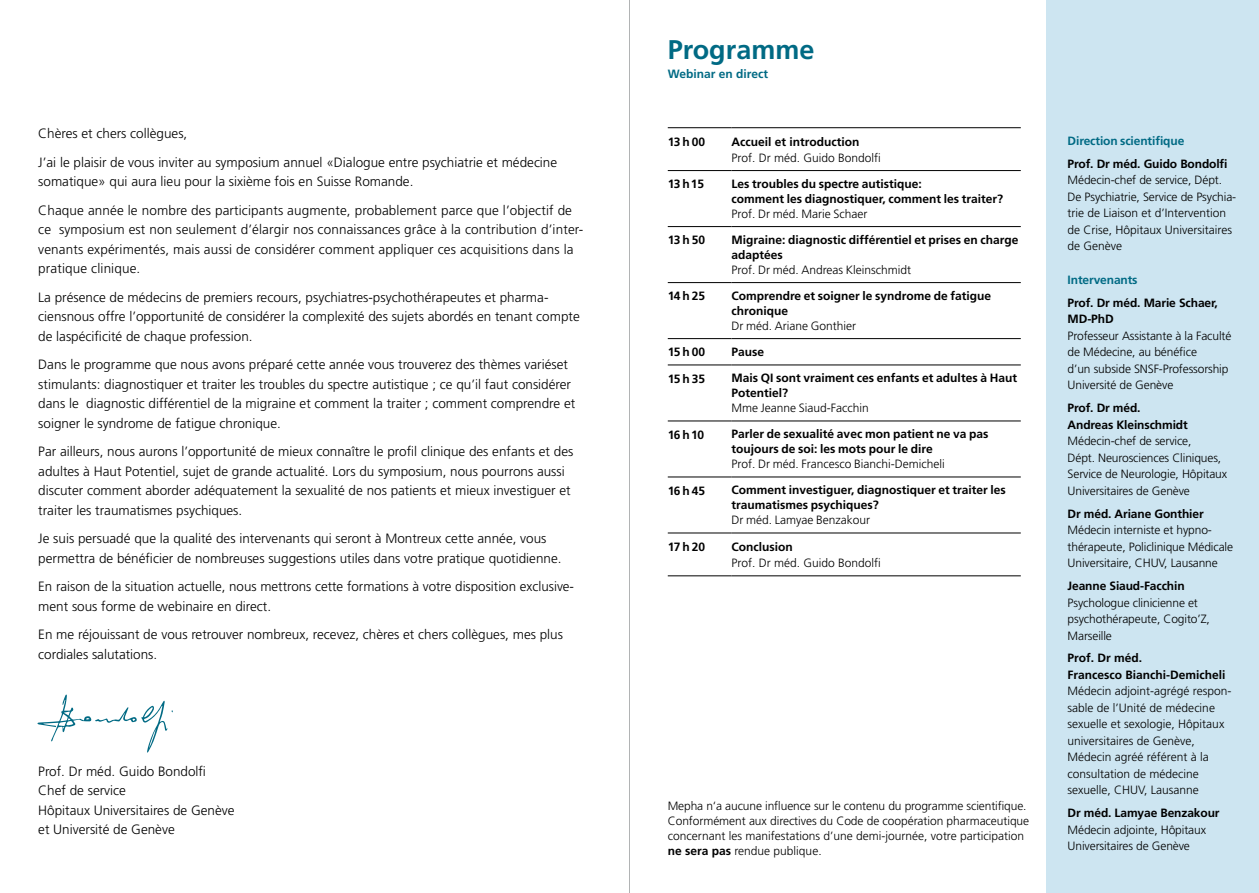
<style>
.page{position:relative;width:1259px;height:893px;background:#fff}
.page>*{position:absolute;margin:0;border:0;box-sizing:border-box;transform-origin:0 0}
.t1{font:700 27px "Frutiger";color:#006a84}
.t2{font:300 13.5px/19.5px "Frutiger";color:#000}
.t3{font:300 12px/16.5px "Frutiger";letter-spacing:-.005em;color:#000}
.t4{font:700 12px/15px "Frutiger";color:#000}
.t5{font:700 12px "Frutiger";letter-spacing:-.01em;color:#006a84}
.s1{font-weight:700}
</style>
<div class="page">
<div style="left:1046px;top:0;width:213px;height:893px;background:#cde5f1"></div>
<hr style="left:668px;top:127px;width:63px;height:1px;background:#000">
<hr style="left:731px;top:127px;width:289px;height:1px;background:#000">
<hr style="left:668px;top:170px;width:63px;height:1px;background:#000">
<hr style="left:731px;top:170px;width:289px;height:1px;background:#000">
<hr style="left:668px;top:226px;width:63px;height:1px;background:#000">
<hr style="left:731px;top:226px;width:289px;height:1px;background:#000">
<hr style="left:668px;top:282px;width:63px;height:1px;background:#000">
<hr style="left:731px;top:282px;width:289px;height:1px;background:#000">
<hr style="left:668px;top:338px;width:63px;height:1px;background:#000">
<hr style="left:731px;top:338px;width:289px;height:1px;background:#000">
<hr style="left:668px;top:365px;width:63px;height:1px;background:#000">
<hr style="left:731px;top:365px;width:289px;height:1px;background:#000">
<hr style="left:668px;top:421px;width:63px;height:1px;background:#000">
<hr style="left:731px;top:421px;width:289px;height:1px;background:#000">
<hr style="left:668px;top:477px;width:63px;height:1px;background:#000">
<hr style="left:731px;top:477px;width:289px;height:1px;background:#000">
<hr style="left:668px;top:533px;width:63px;height:1px;background:#000">
<hr style="left:731px;top:533px;width:289px;height:1px;background:#000">
<hr style="left:668px;top:576px;width:63px;height:1px;background:#000">
<hr style="left:731px;top:576px;width:289px;height:1px;background:#000">
<svg style="left:37px;top:694px;width:136px;height:59px"></svg>
<hr style="left:629px;top:0;width:1px;height:893px;background:#b1b3b4">
<p class="t2" style="left:38px;top:119px;width:520px;line-height:28.5px">Chères et chers collègues,<br>J’ai le plaisir de vous inviter au symposium annuel «Dialogue entre psychiatrie et médecine</p>
<p class="t2" style="left:38px;top:167px;width:535px;line-height:28.5px">somatique» qui aura lieu pour la sixième fois en Suisse Romande.<br>Chaque année le nombre des participants augmente, probablement parce que l’objectif de</p>
<p class="t2" style="left:38px;top:220px;width:546px">ce symposium est non seulement d’élargir nos connaissances grâce à la contribution d’inter&shy;venants expérimentés, mais aussi de considérer comment appliquer ces acquisitions dans la pratique clinique.</p>
<p class="t2" style="left:38px;top:287px;width:543px">La présence de médecins de premiers recours, psychiatres-psychothérapeutes et pharma&shy;ciensnous offre l’opportunité de considérer la complexité des sujets abordés en tenant compte de laspécificité de chaque profession.</p>
<p class="t2" style="left:38px;top:355px;width:538px">Dans le programme que nous avons préparé cette année vous trouverez des thèmes variéset stimulants: diagnostiquer et traiter les troubles du spectre autistique ; ce qu’il faut considérer dans le diagnostic différentiel de la migraine et comment la traiter ; comment comprendre et soigner le syndrome de fatigue chronique.</p>
<p class="t2" style="left:38px;top:442px;width:536px">Par ailleurs, nous aurons l’opportunité de mieux connaître le profil clinique des enfants et des adultes à Haut Potentiel, sujet de grande actualité. Lors du symposium, nous pourrons aussi discuter comment aborder adéquatement la sexualité de nos patients et mieux investiguer et traiter les traumatismes psychiques.</p>
<p class="t2" style="left:38px;top:529px;width:525px">Je suis persuadé que la qualité des intervenants qui seront à Montreux cette année, vous permettra de bénéficier de nombreuses suggestions utiles dans votre pratique quotidienne.</p>
<p class="t2" style="left:38px;top:577px;width:537px">En raison de la situation actuelle, nous mettrons cette formations à votre disposition exclusive&shy;ment sous forme de webinaire en direct.</p>
<p class="t2" style="left:38px;top:625px;width:526px">En me réjouissant de vous retrouver nombreux, recevez, chères et chers collègues, mes plus cordiales salutations.</p>
<p class="t2" style="left:38px;top:761px;width:198px">Prof. Dr méd. Guido Bondolfi<br>Chef de service<br>Hôpitaux Universitaires de Genève et Université de Genève</p>
<h1 class="t1" style="left:668px;top:33px;width:148px">Programme</h1>
<p class="t5" style="left:668px;top:67px;width:102px">Webinar en direct</p>
<p class="t4" style="left:668px;top:134px;width:39px">13h00</p>
<p class="t4" style="left:731px;top:134px;width:129px">Accueil et introduction</p>
<p class="t3" style="left:731px;top:150px;width:151px">Prof. Dr méd. Guido Bondolfi</p>
<p class="t4" style="left:668px;top:177px;width:38px">13 h15</p>
<p class="t4" style="left:731px;top:176px;width:273px">Les troubles du spectre autistique:<br>comment les diagnostiquer, comment les traiter?</p>
<p class="t3" style="left:731px;top:206px;width:137px">Prof. Dr méd. Marie Schaer</p>
<p class="t4" style="left:668px;top:233px;width:39px">13h50</p>
<p class="t4" style="left:731px;top:232px;width:288px">Migraine: diagnostic différentiel et prises en charge adaptées</p>
<p class="t3" style="left:731px;top:262px;width:181px">Prof. Dr méd. Andreas Kleinschmidt</p>
<p class="t4" style="left:668px;top:289px;width:39px">14h25</p>
<p class="t4" style="left:731px;top:288px;width:261px">Comprendre et soigner le syndrome de fatigue chronique</p>
<p class="t3" style="left:731px;top:318px;width:126px">Dr méd. Ariane Gonthier</p>
<p class="t4" style="left:668px;top:345px;width:39px">15h00</p>
<p class="t4" style="left:731px;top:345px;width:34px">Pause</p>
<p class="t4" style="left:668px;top:371px;width:39px">15h35</p>
<p class="t4" style="left:731px;top:371px;width:287px">Mais QI sont vraiment ces enfants et adultes à Haut<br>Potentiel?</p>
<p class="t3" style="left:731px;top:400px;width:139px">Mme Jeanne Siaud-Facchin</p>
<p class="t4" style="left:668px;top:427px;width:38px">16 h10</p>
<p class="t4" style="left:731px;top:427px;width:258px">Parler de sexualité avec mon patient ne va pas toujours de soi: les mots pour le dire</p>
<p class="t3" style="left:731px;top:456px;width:215px">Prof. Dr méd. Francesco Bianchi-Demicheli</p>
<p class="t4" style="left:668px;top:483px;width:39px">16h45</p>
<p class="t4" style="left:731px;top:483px;width:276px">Comment investiguer, diagnostiquer et traiter les traumatismes psychiques?</p>
<p class="t3" style="left:731px;top:512px;width:140px">Dr méd. Lamyae Benzakour</p>
<p class="t4" style="left:668px;top:539px;width:39px">17h20</p>
<p class="t4" style="left:731px;top:539px;width:63px">Conclusion</p>
<p class="t3" style="left:731px;top:555px;width:151px">Prof. Dr méd. Guido Bondolfi</p>
<p class="t3" style="left:668px;top:798px;width:363px;line-height:15px">Mepha n‘a aucune influence sur le contenu du programme scientifique.<br>Conformément aux directives du Code de coopération pharmaceutique concernant les manifestations d’une demi-journée, votre participation <span class="s1">ne sera pas</span> rendue publique.</p>
<p class="t5" style="left:1067px;top:134px;width:118px">Direction scientifique</p>
<p class="t4" style="left:1067px;top:156px;width:162px">Prof. Dr méd. Guido Bondolfi</p>
<p class="t3" style="left:1067px;top:172px;width:170px">Médecin-chef de service, Dépt.<br>De Psychiatrie, Service de Psychia&shy;trie de Liaison et d’Intervention de Crise, Hôpitaux Universitaires de Genève</p>
<p class="t5" style="left:1067px;top:273px;width:72px">Intervenants</p>
<p class="t4" style="left:1067px;top:294px;width:152px;line-height:16.5px">Prof. Dr méd. Marie Schaer,<br>MD-PhD</p>
<p class="t3" style="left:1067px;top:327px;width:165px">Professeur Assistante à la Faculté de Médecine, au bénéfice<br>d’un subside SNSF-Professorship<br>Université de Genève</p>
<p class="t4" style="left:1067px;top:400px;width:122px;line-height:16.5px">Prof. Dr méd.<br>Andreas Kleinschmidt</p>
<p class="t3" style="left:1067px;top:433px;width:161px">Médecin-chef de service,<br>Dépt. Neurosciences Cliniques,<br>Service de Neurologie, Hôpitaux<br>Universitaires de Genève</p>
<p class="t4" style="left:1067px;top:506px;width:138px">Dr méd. Ariane Gonthier</p>
<p class="t3" style="left:1067px;top:522px;width:167px">Médecin interniste et hypno&shy;thérapeute, Policlinique Médicale<br>Universitaire, CHUV, Lausanne</p>
<p class="t4" style="left:1067px;top:578px;width:119px">Jeanne Siaud-Facchin</p>
<p class="t3" style="left:1067px;top:594px;width:144px">Psychologue clinicienne et psychothérapeute, Cogito’Z,<br>Marseille</p>
<p class="t4" style="left:1067px;top:650px;width:160px;line-height:16.5px">Prof. Dr méd.<br>Francesco Bianchi-Demicheli</p>
<p class="t3" style="left:1067px;top:683px;width:165px">Médecin adjoint-agrégé respon&shy;sable de l’Unité de médecine sexuelle et sexologie, Hôpitaux universitaires de Genève,<br>Médecin agréé référent à la consultation de médecine sexuelle, CHUV, Lausanne</p>
<p class="t4" style="left:1067px;top:806px;width:153px">Dr méd. Lamyae Benzakour</p>
<p class="t3" style="left:1067px;top:821px;width:140px">Médecin adjointe, Hôpitaux<br>Universitaires de Genève</p>
</div>
